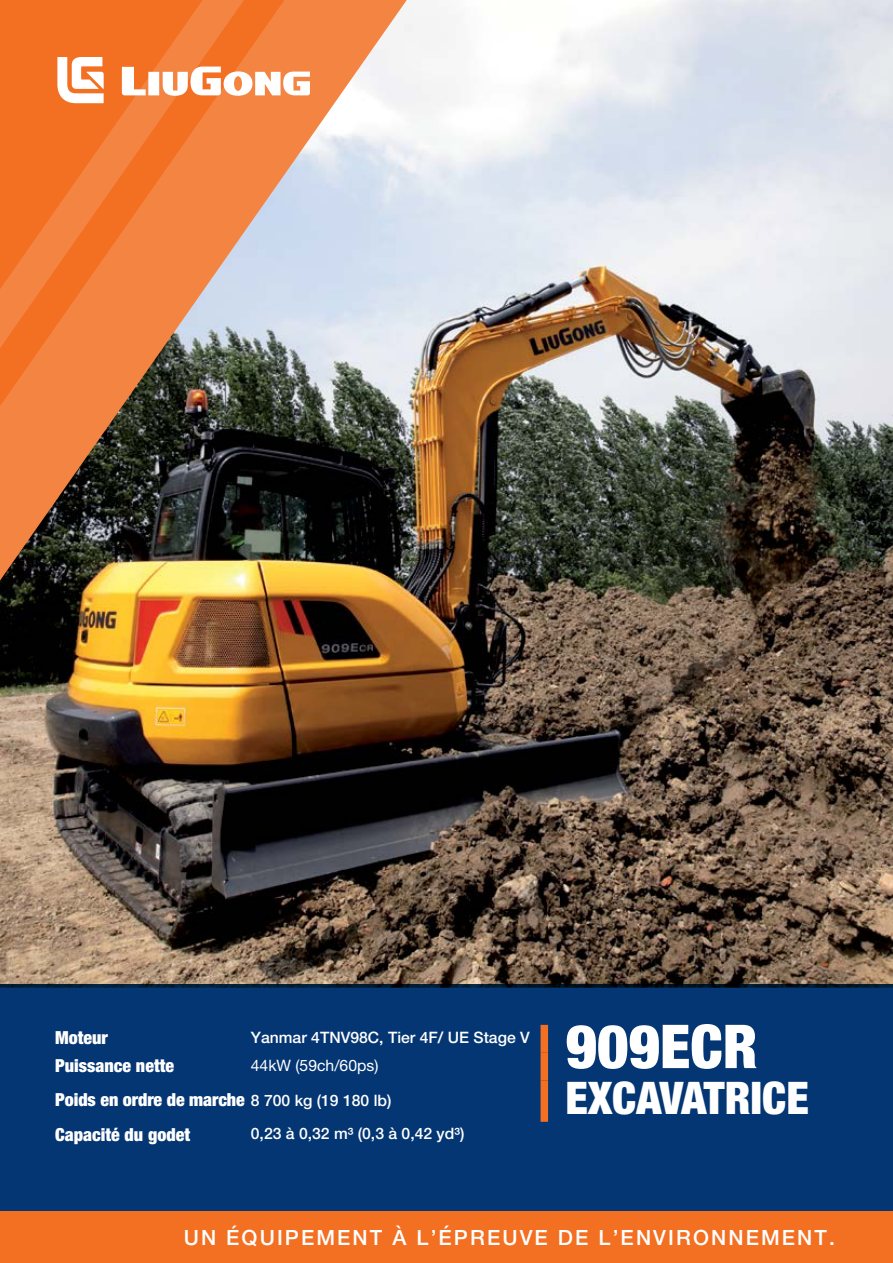
<style>
.page{position:relative;width:893px;height:1263px;background:#fff}
.page>*{position:absolute;margin:0;border:0;box-sizing:border-box;transform-origin:0 0}
.t1{font:900 condensed 60.6px "Helvetica Neue LT Std";color:#fff}
.t2{font:900 condensed 45px "Helvetica Neue LT Std";color:#fff}
.t3{font:500 21px "Helvetica Neue LT Pro";letter-spacing:.1em;color:#fff}
.t4{font:900 condensed 18px/34.5px "Helvetica Neue LT Std";color:#fff}
.t5{font:500 15.75px "Helvetica Neue LT Pro";color:#fff}
.t6{font:15.75px "Helvetica Neue LT Pro";color:#fff}
.s1{font-family:"Helvetica Neue LT Pro";font-weight:500;font-stretch:normal;font-size:15.75px}
</style>
<div class="page">
<img style="left:0;top:0;width:893px;height:984px">
<img style="left:0;top:0;width:422px;height:611px">
<svg style="left:0;top:0;width:259px;height:379px;background:#e97e3e"></svg>
<svg style="left:57px;top:57px;width:47px;height:46px"></svg>
<svg style="left:122px;top:67px;width:188px;height:29px"></svg>
<div style="left:0;top:984px;width:893px;height:228px;background:#043673"></div>
<div style="left:0;top:1212px;width:893px;height:51px;background:#f36f21"></div>
<div style="left:541px;top:1025px;width:7px;height:28px;background:#f36f21"></div>
<div style="left:541px;top:1053px;width:7px;height:28px;background:#f36f21"></div>
<div style="left:541px;top:1081px;width:7px;height:41px;background:#f36f21"></div>
<p class="t4" style="left:55px;top:1020px;width:54px">Moteur</p>
<p class="t5" style="left:251px;top:1028px;width:280px">Yanmar 4TNV98C, Tier 4F/ UE Stage V</p>
<h1 class="t1" style="left:566px;top:1009px;width:193px">909ECR</h1>
<h2 class="t2" style="left:566px;top:1070px;width:245px">EXCAVATRICE</h2>
<p class="t4" style="left:55px;top:1048px;width:120px">Puissance nette</p>
<p class="t6" style="left:251px;top:1056px;width:129px">44kW (59ch/60ps)</p>
<p class="t4" style="left:55px;top:1082px;width:338px">Poids en ordre de marche <span class="s1">8 700 kg (19 180 lb)<br></span>Capacité du godet</p>
<p class="t5" style="left:251px;top:1124px;width:215px">0,23 à 0,32 m³ (0,3 à 0,42 yd³)</p>
<p class="t3" style="left:184px;top:1225px;width:653px">UN ÉQUIPEMENT À L’ÉPREUVE DE L’ENVIRONNEMENT.</p>
</div>
